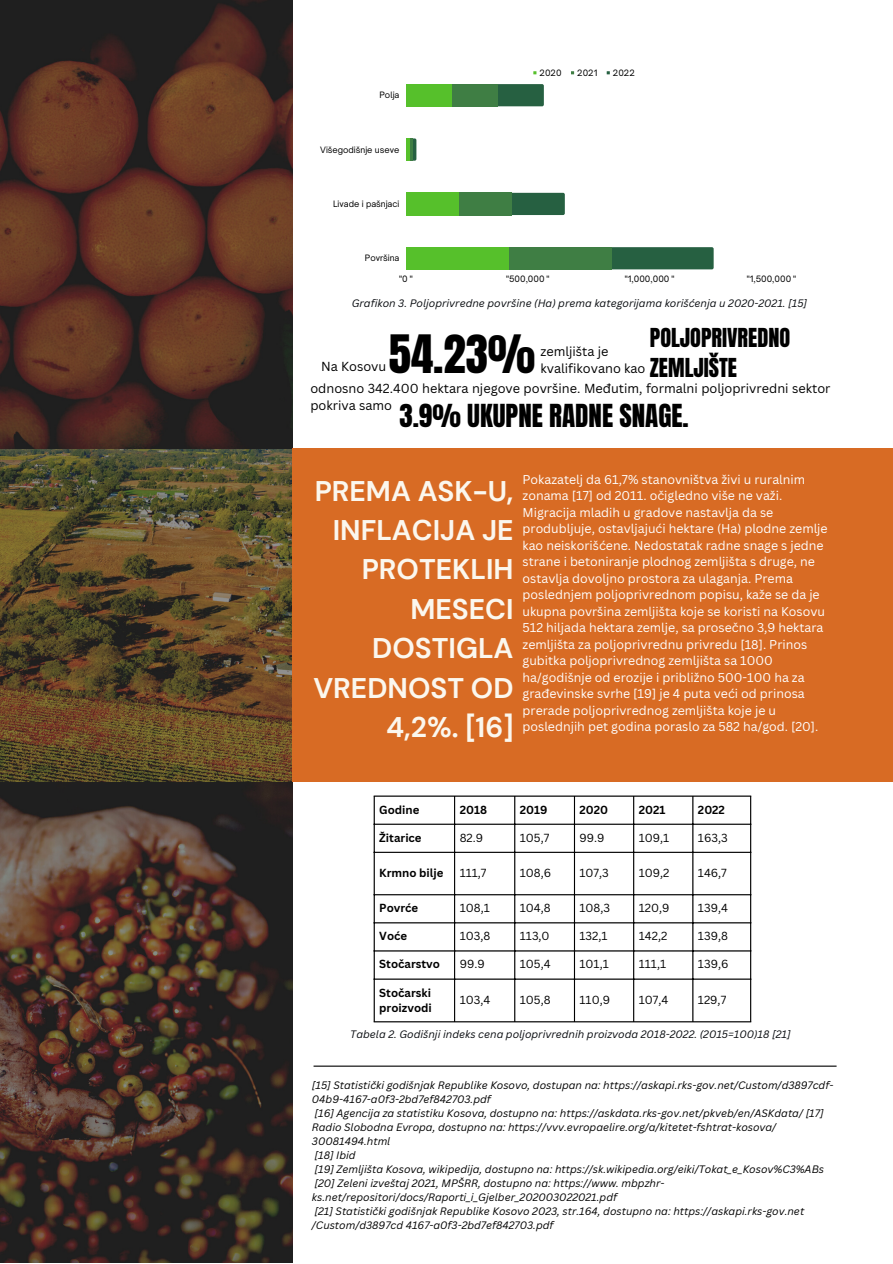
<style>
.page{position:relative;width:893px;height:1264px;background:#fff}
.page>*{position:absolute;margin:0;border:0;box-sizing:border-box;transform-origin:0 0}
.t1{font:45px "Anton";color:#000}
.t2{font:700 28.35px/39.3px "DM Sans";color:#fbf7ee;text-align:right}
.t3{font:27px "Anton";color:#000}
.t4{font:22.2px/30.3px "Anton";color:#000}
.t5{font:12.75px/17px "Canva Sans";color:#000}
.t6{font:12.45px/16.5px "Canva Sans";color:#fff}
.t7{font:11.4px "Canva Sans";color:#000}
.t8{font:700 11.4px/15.1px "Canva Sans";color:#000}
.t9{font:italic 10.5px/14px "Canva Sans";color:#000}
.t10{font:italic 10.5px "Canva Sans";color:#070a0e}
.t11{font:8.4px "Open Sauce One";color:#000}
</style>
<div class="page">
<img style="left:0;top:0;width:292px;height:782px">
<img style="left:0;top:474px;width:265px;height:308px">
<img style="left:0;top:782px;width:292px;height:480px">
<hr style="left:313px;top:1065px;width:523px;height:1px;background:#000">
<div style="left:292px;top:449px;width:600px;height:333px;background:#d86b24"></div>
<hr style="left:373px;top:796px;width:2px;height:225px;background:#000">
<hr style="left:454px;top:796px;width:1px;height:225px;background:#000">
<hr style="left:514px;top:796px;width:1px;height:225px;background:#000">
<hr style="left:574px;top:796px;width:1px;height:225px;background:#000">
<hr style="left:633px;top:796px;width:1px;height:225px;background:#000">
<hr style="left:692px;top:796px;width:1px;height:225px;background:#000">
<hr style="left:750px;top:796px;width:1px;height:225px;background:#000">
<hr style="left:373px;top:795px;width:378px;height:1px;background:#000">
<hr style="left:373px;top:823px;width:378px;height:1px;background:#000">
<hr style="left:373px;top:851px;width:378px;height:1px;background:#000">
<hr style="left:373px;top:894px;width:378px;height:1px;background:#000">
<hr style="left:373px;top:922px;width:378px;height:1px;background:#000">
<hr style="left:373px;top:950px;width:378px;height:1px;background:#000">
<hr style="left:373px;top:978px;width:378px;height:1px;background:#000">
<hr style="left:373px;top:1021px;width:378px;height:1px;background:#000">
<svg style="left:498px;top:84px;width:46px;height:22px"></svg>
<svg style="left:414px;top:138px;width:2px;height:23px"></svg>
<svg style="left:512px;top:193px;width:52px;height:22px"></svg>
<div style="left:611px;top:247px;width:102px;height:22px;background:#266041"></div>
<div style="left:406px;top:84px;width:92px;height:22px;background:#3f7e44"></div>
<svg style="left:409px;top:138px;width:4px;height:23px"></svg>
<div style="left:406px;top:193px;width:106px;height:22px;background:#3f7e44"></div>
<div style="left:406px;top:247px;width:205px;height:22px;background:#3f7e44"></div>
<div style="left:406px;top:84px;width:46px;height:22px;background:#56c02b"></div>
<hr style="left:406px;top:138px;width:3px;height:23px;background:#56c02b">
<div style="left:406px;top:193px;width:53px;height:22px;background:#56c02b"></div>
<div style="left:406px;top:247px;width:102px;height:22px;background:#56c02b"></div>
<p class="t11" style="left:379px;top:90px;width:21px">Polja</p>
<p class="t11" style="left:320px;top:144px;width:81px">Višegodišnje useve</p>
<p class="t11" style="left:333px;top:198px;width:68px">Livade i pašnjaci</p>
<p class="t11" style="left:365px;top:253px;width:36px">Površina</p>
<p class="t11" style="left:539px;top:67px;width:23px">2020</p>
<p class="t11" style="left:577px;top:67px;width:22px">2021</p>
<p class="t11" style="left:613px;top:67px;width:23px">2022</p>
<p class="t11" style="left:399px;top:273px;width:15px">"0 "</p>
<p class="t11" style="left:506px;top:273px;width:45px">"500,000 "</p>
<p class="t11" style="left:625px;top:273px;width:51px">"1,000,000 "</p>
<p class="t11" style="left:746px;top:273px;width:51px">"1,500,000 "</p>
<p class="t10" style="left:352px;top:295px;width:457px">Grafikon 3. Poljoprivredne površine (Ha) prema kategorijama korišćenja u 2020-2021. [15]</p>
<p class="t4" style="left:649px;top:322px;width:142px">POLJOPRIVREDNO<br>ZEMLJIŠTE</p>
<p class="t1" style="left:389px;top:322px;width:148px">54.23%</p>
<p class="t5" style="left:310px;top:396px;width:83px">pokriva samo</p>
<p class="t3" style="left:399px;top:396px;width:291px">3.9% UKUPNE RADNE SNAGE.</p>
<p class="t5" style="left:540px;top:342px;width:106px">zemljišta je kvalifikovano kao</p>
<p class="t5" style="left:321px;top:357px;width:67px">Na Kosovu</p>
<p class="t5" style="left:310px;top:379px;width:521px">odnosno 342.400 hektara njegove površine. Međutim, formalni poljoprivredni sektor</p>
<p class="t2" style="left:313px;top:471px;width:202px">PREMA ASK-U,<br>INFLACIJA JE<br>PROTEKLIH<br>MESECI<br>DOSTIGLA<br>VREDNOST OD<br>4,2%. [16]</p>
<p class="t6" style="left:522px;top:470px;width:306px">Pokazatelj da 61,7% stanovništva živi u ruralnim zonama [17] od 2011. očigledno više ne važi.<br>Migracija mladih u gradove nastavlja da se produbljuje, ostavljajući hektare (Ha) plodne zemlje kao neiskorišćene. Nedostatak radne snage s jedne strane i betoniranje plodnog zemljišta s druge, ne ostavlja dovoljno prostora za ulaganja. Prema poslednjem poljoprivrednom popisu, kaže se da je ukupna površina zemljišta koje se koristi na Kosovu 512 hiljada hektara zemlje, sa prosečno 3,9 hektara zemljišta za poljoprivrednu privredu [18]. Prinos gubitka poljoprivrednog zemljišta sa 1000 ha/godišnje od erozije i približno 500-100 ha za građevinske svrhe [19] je 4 puta veći od prinosa prerade poljoprivrednog zemljišta koje je u poslednjih pet godina poraslo za 582 ha/god. [20].</p>
<p class="t8" style="left:379px;top:801px;width:42px">Godine</p>
<p class="t8" style="left:459px;top:801px;width:29px">2018</p>
<p class="t8" style="left:520px;top:801px;width:29px">2019</p>
<p class="t8" style="left:579px;top:801px;width:30px">2020</p>
<p class="t8" style="left:638px;top:801px;width:28px">2021</p>
<p class="t8" style="left:698px;top:801px;width:29px">2022</p>
<p class="t8" style="left:379px;top:829px;width:44px">Žitarice</p>
<p class="t7" style="left:459px;top:829px;width:25px">82.9</p>
<p class="t7" style="left:520px;top:829px;width:31px">105,7</p>
<p class="t7" style="left:579px;top:829px;width:26px">99.9</p>
<p class="t7" style="left:638px;top:829px;width:32px">109,1</p>
<p class="t7" style="left:698px;top:829px;width:31px">163,3</p>
<p class="t8" style="left:379px;top:865px;width:66px">Krmno bilje</p>
<p class="t7" style="left:459px;top:865px;width:28px">111,7</p>
<p class="t7" style="left:520px;top:865px;width:33px">108,6</p>
<p class="t7" style="left:579px;top:865px;width:31px">107,3</p>
<p class="t7" style="left:638px;top:865px;width:32px">109,2</p>
<p class="t7" style="left:698px;top:865px;width:30px">146,7</p>
<p class="t8" style="left:379px;top:900px;width:41px">Povrće</p>
<p class="t7" style="left:459px;top:900px;width:32px">108,1</p>
<p class="t7" style="left:520px;top:900px;width:32px">104,8</p>
<p class="t7" style="left:579px;top:900px;width:32px">108,3</p>
<p class="t7" style="left:638px;top:900px;width:32px">120,9</p>
<p class="t7" style="left:698px;top:900px;width:31px">139,4</p>
<p class="t8" style="left:379px;top:928px;width:29px">Voće</p>
<p class="t7" style="left:459px;top:928px;width:32px">103,8</p>
<p class="t7" style="left:520px;top:928px;width:31px">113,0</p>
<p class="t7" style="left:579px;top:928px;width:30px">132,1</p>
<p class="t7" style="left:638px;top:928px;width:30px">142,2</p>
<p class="t7" style="left:698px;top:928px;width:31px">139,8</p>
<p class="t8" style="left:379px;top:956px;width:62px">Stočarstvo</p>
<p class="t7" style="left:459px;top:956px;width:26px">99.9</p>
<p class="t7" style="left:520px;top:956px;width:32px">105,4</p>
<p class="t7" style="left:579px;top:956px;width:31px">101,1</p>
<p class="t7" style="left:638px;top:956px;width:29px">111,1</p>
<p class="t7" style="left:698px;top:956px;width:32px">139,6</p>
<p class="t8" style="left:379px;top:984px;width:54px">Stočarski proizvodi</p>
<p class="t7" style="left:459px;top:991px;width:32px">103,4</p>
<p class="t7" style="left:520px;top:991px;width:32px">105,8</p>
<p class="t7" style="left:579px;top:991px;width:32px">110,9</p>
<p class="t7" style="left:638px;top:991px;width:31px">107,4</p>
<p class="t7" style="left:698px;top:991px;width:30px">129,7</p>
<p class="t10" style="left:350px;top:1027px;width:442px">Tabela 2. Godišnji indeks cena poljoprivrednih proizvoda 2018-2022. (2015=100)18 [21]</p>
<p class="t9" style="left:312px;top:1078px;width:523px">[15] Statistički godišnjak Republike Kosovo, dostupan na: https://askapi.rks-gov.net/Custom/d3897cdf-<br>04b9-4167-a0f3-2bd7ef842703.pdf</p>
<p class="t9" style="left:312px;top:1106px;width:513px">[16] Agencija za statistiku Kosova, dostupno na: https://askdata.rks-gov.net/pkveb/en/ASKdata/ [17]<br>Radio Slobodna Evropa, dostupno na: https://vvv.evropaelire.org/a/kitetet-fshtrat-kosova/<br>30081494.html</p>
<p class="t9" style="left:314px;top:1148px;width:43px">[18] Ibid</p>
<p class="t9" style="left:314px;top:1162px;width:511px">[19] Zemljišta Kosova, wikipedija, dostupno na: https://sk.wikipedia.org/eiki/Tokat_e_Kosov%C3%ABs</p>
<p class="t9" style="left:312px;top:1176px;width:354px">[20] Zeleni izveštaj 2021, MPŠRR, dostupno na: https://www. mbpzhr&shy;ks.net/repositori/docs/Raporti_i_Gjelber_202003022021.pdf</p>
<p class="t9" style="left:312px;top:1204px;width:494px">[21] Statistički godišnjak Republike Kosovo 2023, str.164, dostupno na: https://askapi.rks-gov.net /Custom/d3897cd 4167-a0f3-2bd7ef842703.pdf</p>
</div>
